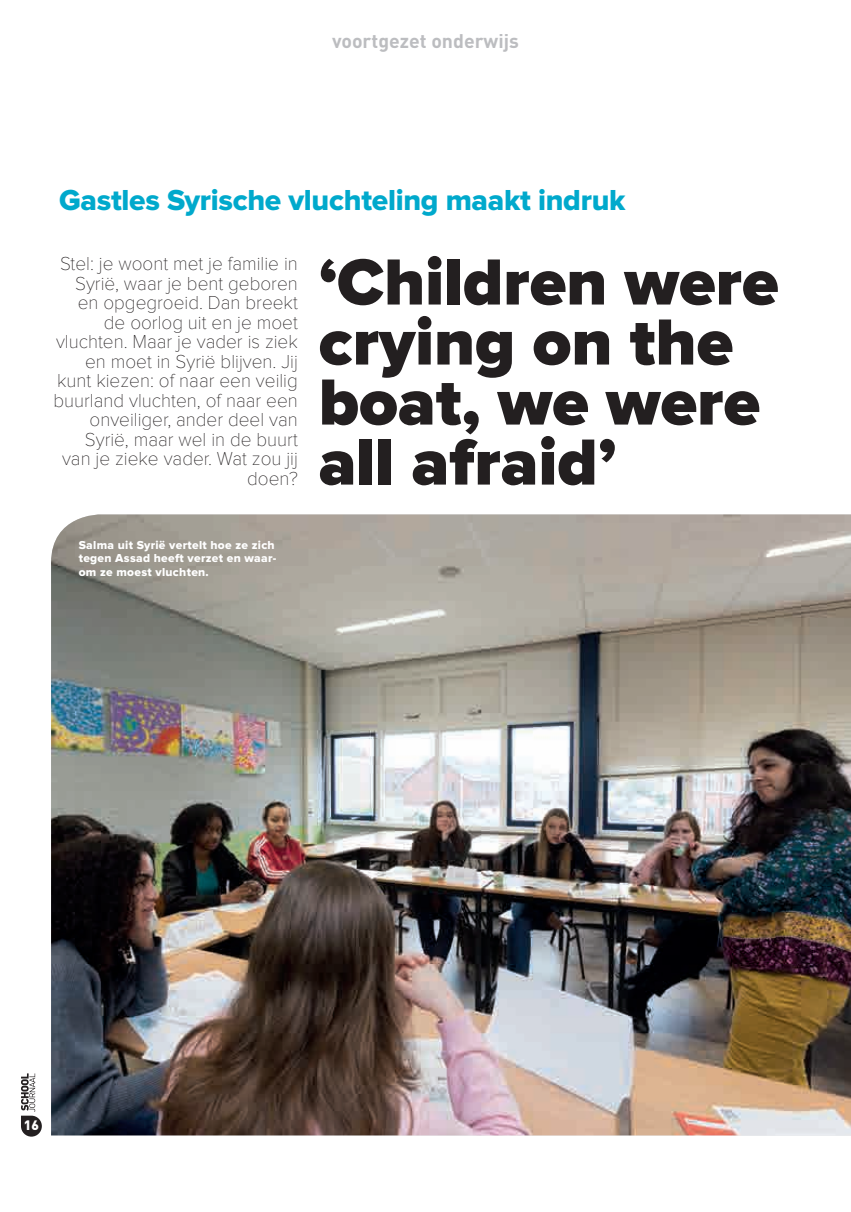
<style>
.page{position:relative;width:851px;height:1212px;background:#fff}
.page>*{position:absolute;margin:0;border:0;box-sizing:border-box;transform-origin:0 0}
.t1{font:900 67.5px/60px "Proxima Nova";color:#231f20}
.t2{font:30px "Proxima Nova Extrabld";letter-spacing:-.01em;color:#00a9cc}
.t3{font:100 19.5px/19.5px "Proxima Nova T";color:#231f20;text-align:right}
.t4{font:700 19.5px "DIN";color:#bcbdc0}
.t5{font:900 13.5px "DIN";color:#fff}
.t6{font:12px/13.5px "Proxima Nova Extrabld";letter-spacing:.025em;color:#fff}
</style>
<div class="page">
<img style="left:51px;top:514px;width:799px;height:621px">
<svg style="left:21px;top:1073px;width:21px;height:63px"></svg>
<p class="t4" style="left:332px;top:29px;width:188px">voortgezet onderwijs</p>
<h2 class="t2" style="left:59px;top:183px;width:567px">Gastles Syrische vluchteling maakt indruk</h2>
<h1 class="t1" style="left:319px;top:254px;width:461px">‘Children were crying on the boat, we were all afraid’</h1>
<p class="t3" style="left:54px;top:254px;width:246px">Stel: je woont met je familie in<br>Syrië, waar je bent geboren en opgegroeid. Dan breekt de oorlog uit en je moet vluchten. Maar je vader is ziek en moet in Syrië blijven. Jij kunt kiezen: of naar een veilig buurland vluchten, of naar een onveiliger, ander deel van<br>Syrië, maar wel in de buurt van je zieke vader. Wat zou jij doen?</p>
<p class="t6" style="left:79px;top:538px;width:199px">Salma uit Syrië vertelt hoe ze zich tegen Assad heeft verzet en waar&shy;om ze moest vluchten.</p>
<p class="t5" style="left:24px;top:1116px;width:17px">16</p>
</div>
